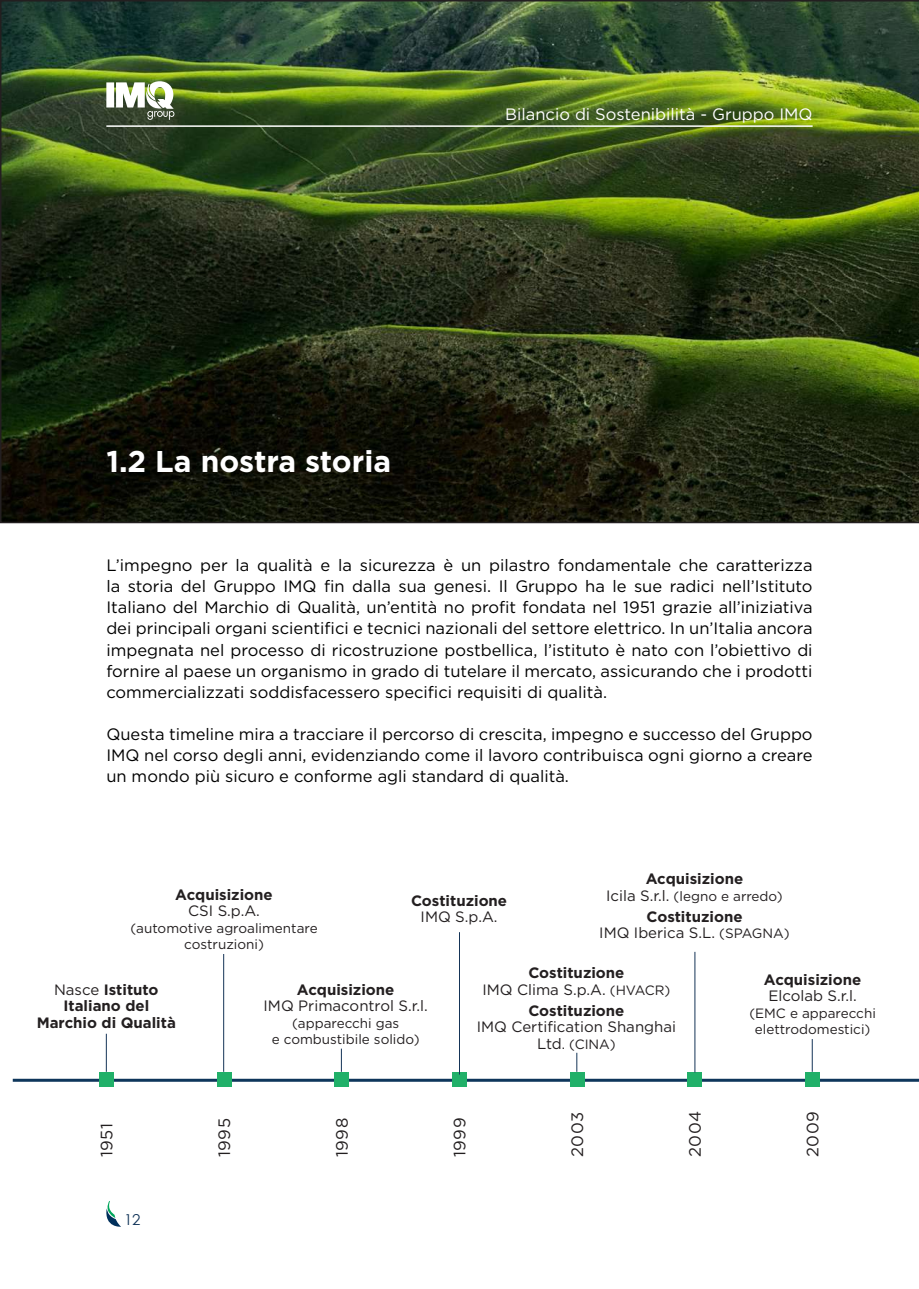
<style>
.page{position:relative;width:919px;height:1289px;background:#fff}
.page>*{position:absolute;margin:0;border:0;box-sizing:border-box;transform-origin:0 0}
.t1{font:700 30px "Gotham";color:#fff}
.t2{font:16.5px/21px "Gotham";color:#000;text-align:justify}
.t3{font:16.5px "Gotham";color:#fff}
.t4{font:16.5px "Gotham";letter-spacing:.03em;color:#231f20}
.t5{font:15px/16.5px "Gotham";color:#231f20;text-align:center}
.t6{font:700 15px/16.5px "Gotham";color:#231f20;text-align:center}
.t7{font:15px "Century Gothic";color:#103358}
.t8{font:13.5px/16.5px "Gotham";color:#231f20;text-align:center}
.s1{font-size:15px}
.s2{font-weight:700}
.s3{font-size:13.5px}
.s4{font-weight:400}
</style>
<div class="page">
<svg style="left:106px;top:1201px;width:15px;height:26px"></svg>
<img style="left:0;top:0;width:918px;height:523px">
<hr style="left:13px;top:1078px;width:905px;height:3px;background:#0e365b">
<div style="left:99px;top:1071px;width:15px;height:15px;background:#21b069"></div>
<div style="left:805px;top:1071px;width:15px;height:15px;background:#21b069"></div>
<div style="left:452px;top:1071px;width:15px;height:15px;background:#21b069"></div>
<div style="left:217px;top:1071px;width:14px;height:15px;background:#21b069"></div>
<div style="left:569px;top:1071px;width:15px;height:15px;background:#21b069"></div>
<div style="left:334px;top:1071px;width:15px;height:15px;background:#21b069"></div>
<div style="left:687px;top:1071px;width:15px;height:15px;background:#21b069"></div>
<hr style="left:106px;top:1033px;width:1px;height:38px;background:#153457">
<hr style="left:223px;top:954px;width:1px;height:117px;background:#153457">
<svg style="left:341px;top:1048px;width:1px;height:23px"></svg>
<hr style="left:459px;top:932px;width:1px;height:142px;background:#153457">
<svg style="left:576px;top:1052px;width:1px;height:19px"></svg>
<hr style="left:694px;top:951px;width:1px;height:121px;background:#153457">
<hr style="left:811px;top:1039px;width:1px;height:32px;background:#153457">
<hr style="left:106px;top:125px;width:706px;height:2px;background:#fff">
<div style="left:106px;top:82px;width:8px;height:25px;background:#fff"></div>
<svg style="left:116px;top:81px;width:58px;height:39px"></svg>
<p class="t3" style="left:505px;top:103px;width:309px">Bilancio di Sostenibilità - Gruppo IMQ</p>
<h1 class="t1" style="left:106px;top:441px;width:286px">1.2 La nostra storia</h1>
<p class="t2" style="left:106px;top:554px;width:707px">L’impegno per la qualità e la sicurezza è un pilastro fondamentale che caratterizza la storia del Gruppo IMQ fin dalla sua genesi. Il Gruppo ha le sue radici nell’Istituto Italiano del Marchio di Qualità, un’entità no profit fondata nel 1951 grazie all’iniziativa dei principali organi scientifici e tecnici nazionali del settore elettrico. In un’Italia ancora impegnata nel processo di ricostruzione postbellica, l’istituto è nato con l’obiettivo di fornire al paese un organismo in grado di tutelare il mercato, assicurando che i prodotti commercializzati soddisfacessero specifici requisiti di qualità.</p>
<p class="t2" style="left:106px;top:722px;width:707px">Questa timeline mira a tracciare il percorso di crescita, impegno e successo del Gruppo IMQ nel corso degli anni, evidenziando come il lavoro contribuisca ogni giorno a creare un mondo più sicuro e conforme agli standard di qualità.</p>
<p class="t6" style="left:645px;top:870px;width:99px">Acquisizione</p>
<p class="t8" style="left:606px;top:887px;width:178px"><span class="s1">Icila S.r.l.</span> (legno e arredo)</p>
<p class="t5" style="left:599px;top:907px;width:192px"><span class="s2">Costituzione<br></span>IMQ Iberica S.L. <span class="s3">(SPAGNA)</span></p>
<p class="t6" style="left:763px;top:970px;width:99px">Acquisizione</p>
<p class="t5" style="left:768px;top:987px;width:90px">Elcolab S.r.l.</p>
<p class="t8" style="left:749px;top:1004px;width:128px">(EMC e apparecchi elettrodomestici)</p>
<p class="t6" style="left:175px;top:886px;width:99px">Acquisizione</p>
<p class="t5" style="left:188px;top:902px;width:73px">CSI S.p.A.</p>
<p class="t8" style="left:130px;top:919px;width:189px">(automotive agroalimentare costruzioni)</p>
<p class="t6" style="left:297px;top:981px;width:99px">Acquisizione</p>
<p class="t5" style="left:263px;top:997px;width:166px">IMQ Primacontrol S.r.l.</p>
<p class="t8" style="left:272px;top:1014px;width:149px">(apparecchi gas<br>e combustibile solido)</p>
<p class="t6" style="left:411px;top:891px;width:98px">Costituzione</p>
<p class="t5" style="left:420px;top:908px;width:78px">IMQ S.p.A.</p>
<p class="t5" style="left:482px;top:964px;width:189px"><span class="s2">Costituzione<br></span>IMQ Clima S.p.A. <span class="s3">(HVACR)</span></p>
<p class="t6" style="left:528px;top:1001px;width:98px">Costituzione</p>
<p class="t5" style="left:477px;top:1018px;width:201px">IMQ Certification Shanghai</p>
<p class="t8" style="left:537px;top:1035px;width:80px"><span class="s1">Ltd</span>. (CINA)</p>
<p class="t6" style="left:37px;top:981px;width:141px"><span class="s4">Nasce</span> Istituto<br>Italiano del<br>Marchio di Qualità</p>
<p class="t4" style="left:96px;top:1157px;width:35px;rotate:-90deg">1951</p>
<p class="t4" style="left:214px;top:1157px;width:40px;rotate:-90deg">1995</p>
<p class="t4" style="left:331px;top:1157px;width:41px;rotate:-90deg">1998</p>
<p class="t4" style="left:449px;top:1157px;width:41px;rotate:-90deg">1999</p>
<p class="t4" style="left:566px;top:1157px;width:46px;rotate:-90deg">2003</p>
<p class="t4" style="left:684px;top:1157px;width:48px;rotate:-90deg">2004</p>
<p class="t4" style="left:802px;top:1157px;width:47px;rotate:-90deg">2009</p>
<p class="t7" style="left:124px;top:1210px;width:18px">12</p>
</div>
